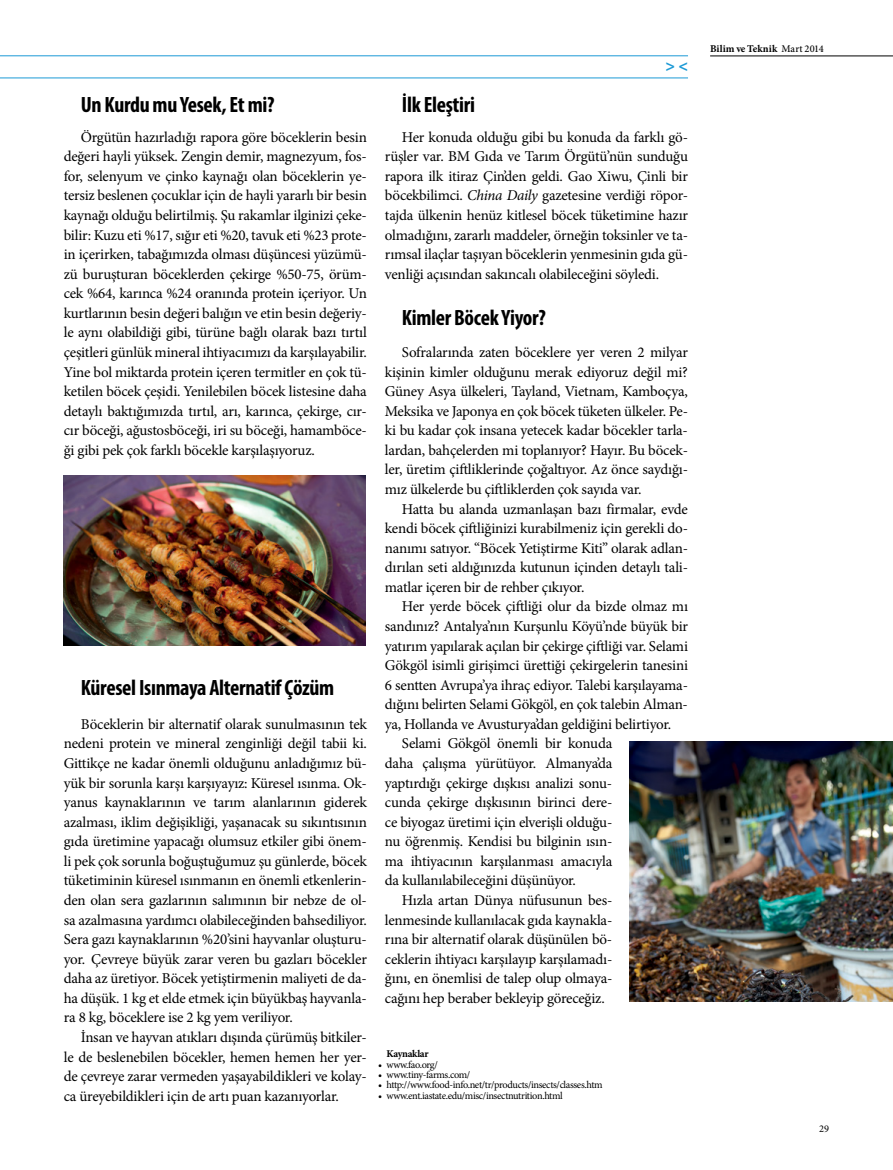
<style>
.page{position:relative;width:893px;height:1170px;background:#fff}
.page>*{position:absolute;margin:0;border:0;box-sizing:border-box;transform-origin:0 0}
.t1{font:700 condensed 22.2px "Myriad Pro";letter-spacing:-.015em;color:#000}
.t2{font:700 16.2px "Myriad Pro";color:#1c9ad6}
.t3{font:15px/19.5px "Minion Pro";letter-spacing:-.015em;color:#000;text-align:justify}
.t4{font:10.35px "Minion Pro";letter-spacing:-.035em;color:#000}
.t5{font:700 10.35px "Minion Pro";letter-spacing:.005em;color:#000}
.t6{font:700 10.35px "Minion Pro";letter-spacing:-.02em;color:#000}
.s1{font-style:italic}
.s2{font-weight:500}
</style>
<div class="page">
<hr style="left:710px;top:56px;width:183px;height:1px;background:#000">
<hr style="left:0;top:78px;width:688px;height:1px;background:#1c9ad6">
<hr style="left:0;top:56px;width:688px;height:1px;background:#1c9ad6">
<img style="left:64px;top:475px;width:301px;height:170px">
<img style="left:629px;top:741px;width:264px;height:260px">
<h1 class="t1" style="left:81px;top:90px;width:195px">Un Kurdu mu Yesek, Et mi?</h1>
<p class="t3" style="left:64px;top:127px;width:305px;text-indent:17px">Örgütün hazırladığı rapora göre böceklerin besin değeri hayli yüksek. Zengin demir, magnezyum, fos&shy;for, selenyum ve çinko kaynağı olan böceklerin ye&shy;tersiz beslenen çocuklar için de hayli yararlı bir besin kaynağı olduğu belirtilmiş. Şu rakamlar ilginizi çeke&shy;bilir: Kuzu eti %17, sığır eti %20, tavuk eti %23 prote&shy;in içerirken, tabağımızda olması düşüncesi yüzümü&shy;zü buruşturan böceklerden çekirge %50-75, örüm&shy;cek %64, karınca %24 oranında protein içeriyor. Un kurtlarının besin değeri balığın ve etin besin değeriy&shy;le aynı olabildiği gibi, türüne bağlı olarak bazı tırtıl çeşitleri günlük mineral ihtiyacımızı da karşılayabilir.<br>Yine bol miktarda protein içeren termitler en çok tü&shy;ketilen böcek çeşidi. Yenilebilen böcek listesine daha detaylı baktığımızda tırtıl, arı, karınca, çekirge, cır&shy;cır böceği, ağustosböceği, iri su böceği, hamamböce&shy;ği gibi pek çok farklı böcekle karşılaşıyoruz.</p>
<h1 class="t1" style="left:81px;top:673px;width:255px">Küresel Isınmaya Alternatif Çözüm</h1>
<p class="t3" style="left:64px;top:714px;width:305px;text-indent:17px">Böceklerin bir alternatif olarak sunulmasının tek nedeni protein ve mineral zenginliği değil tabii ki.<br>Gittikçe ne kadar önemli olduğunu anladığımız bü&shy;yük bir sorunla karşı karşıyayız: Küresel ısınma. Ok&shy;yanus kaynaklarının ve tarım alanlarının giderek azalması, iklim değişikliği, yaşanacak su sıkıntısının gıda üretimine yapacağı olumsuz etkiler gibi önem&shy;li pek çok sorunla boğuştuğumuz şu günlerde, böcek tüketiminin küresel ısınmanın en önemli etkenlerin&shy;den olan sera gazlarının salımının bir nebze de ol&shy;sa azalmasına yardımcı olabileceğinden bahsediliyor.<br>Sera gazı kaynaklarının %20’sini hayvanlar oluşturu&shy;yor. Çevreye büyük zarar veren bu gazları böcekler daha az üretiyor. Böcek yetiştirmenin maliyeti de da&shy;ha düşük. 1 kg et elde etmek için büyükbaş hayvanla&shy;ra 8 kg, böceklere ise 2 kg yem veriliyor.</p>
<p class="t3" style="left:64px;top:1027px;width:305px;text-indent:17px">İnsan ve hayvan atıkları dışında çürümüş bitkiler&shy;le de beslenebilen böcekler, hemen hemen her yer&shy;de çevreye zarar vermeden yaşayabildikleri ve kolay&shy;ca üreyebildikleri için de artı puan kazanıyorlar.</p>
<p class="t2" style="left:665px;top:55px;width:24px">&gt; &lt;</p>
<h1 class="t1" style="left:402px;top:90px;width:75px">İlk Eleştiri</h1>
<p class="t3" style="left:385px;top:127px;width:305px;text-indent:17px">Her konuda olduğu gibi bu konuda da farklı gö&shy;rüşler var. BM Gıda ve Tarım Örgütü’nün sunduğu rapora ilk itiraz Çin’den geldi. Gao Xiwu, Çinli bir böcekbilimci. <span class="s1">China Daily</span> gazetesine verdiği röpor&shy;tajda ülkenin henüz kitlesel böcek tüketimine hazır olmadığını, zararlı maddeler, örneğin toksinler ve ta&shy;rımsal ilaçlar taşıyan böceklerin yenmesinin gıda gü&shy;venliği açısından sakıncalı olabileceğini söyledi.</p>
<h1 class="t1" style="left:402px;top:303px;width:145px">Kimler Böcek Yiyor?</h1>
<p class="t3" style="left:385px;top:342px;width:305px;text-indent:17px">Sofralarında zaten böceklere yer veren 2 milyar kişinin kimler olduğunu merak ediyoruz değil mi?<br>Güney Asya ülkeleri, Tayland, Vietnam, Kamboçya, Meksika ve Japonya en çok böcek tüketen ülkeler. Pe&shy;ki bu kadar çok insana yetecek kadar böcekler tarla&shy;lardan, bahçelerden mi toplanıyor? Hayır. Bu böcek&shy;ler, üretim çiftliklerinde çoğaltıyor. Az önce saydığı&shy;mız ülkelerde bu çiftliklerden çok sayıda var.</p>
<p class="t3" style="left:385px;top:499px;width:305px;text-indent:17px">Hatta bu alanda uzmanlaşan bazı firmalar, evde kendi böcek çiftliğinizi kurabilmeniz için gerekli do&shy;nanımı satıyor. “Böcek Yetiştirme Kiti” olarak adlan&shy;dırılan seti aldığınızda kutunun içinden detaylı tali&shy;matlar içeren bir de rehber çıkıyor.</p>
<p class="t3" style="left:402px;top:597px;width:288px">Her yerde böcek çiftliği olur da bizde olmaz mı</p>
<p class="t3" style="left:385px;top:616px;width:305px">sandınız? Antalya’nın Kurşunlu Köyü’nde büyük bir</p>
<p class="t3" style="left:385px;top:636px;width:305px">yatırım yapılarak açılan bir çekirge çiftliği var. Selami</p>
<p class="t3" style="left:385px;top:655px;width:305px">Gökgöl isimli girişimci ürettiği çekirgelerin tanesini</p>
<p class="t3" style="left:385px;top:675px;width:305px">6 sentten Avrupa’ya ihraç ediyor. Talebi karşılayama-</p>
<p class="t3" style="left:385px;top:694px;width:305px">dığını belirten Selami Gökgöl, en çok talebin Alman-</p>
<p class="t3" style="left:385px;top:714px;width:288px">ya, Hollanda ve Avusturya’dan geldiğini belirtiyor.</p>
<p class="t3" style="left:402px;top:733px;width:212px">Selami Gökgöl önemli bir konuda</p>
<p class="t3" style="left:385px;top:753px;width:229px">daha çalışma yürütüyor. Almanya’da</p>
<p class="t3" style="left:385px;top:773px;width:229px">yaptırdığı çekirge dışkısı analizi sonu-</p>
<p class="t3" style="left:385px;top:792px;width:229px">cunda çekirge dışkısının birinci dere-</p>
<p class="t3" style="left:385px;top:812px;width:229px">ce biyogaz üretimi için elverişli olduğu-</p>
<p class="t3" style="left:385px;top:831px;width:229px">nu öğrenmiş. Kendisi bu bilginin ısın-</p>
<p class="t3" style="left:385px;top:851px;width:229px">ma ihtiyacının karşılanması amacıyla</p>
<p class="t3" style="left:385px;top:870px;width:193px">da kullanılabileceğini düşünüyor.</p>
<p class="t3" style="left:402px;top:890px;width:212px">Hızla artan Dünya nüfusunun bes-</p>
<p class="t3" style="left:385px;top:910px;width:229px">lenmesinde kullanılacak gıda kaynakla-</p>
<p class="t3" style="left:385px;top:929px;width:229px">rına bir alternatif olarak düşünülen bö-</p>
<p class="t3" style="left:385px;top:949px;width:229px">ceklerin ihtiyacı karşılayıp karşılamadı-</p>
<p class="t3" style="left:385px;top:968px;width:229px">ğını, en önemlisi de talep olup olmaya-</p>
<p class="t3" style="left:385px;top:988px;width:221px">cağını hep beraber bekleyip göreceğiz.</p>
<p class="t6" style="left:387px;top:1046px;width:44px">Kaynaklar</p>
<p class="t4" style="left:378px;top:1057px;width:61px">• www.fao.org/</p>
<p class="t4" style="left:378px;top:1067px;width:94px">• www.tiny-farms.com/</p>
<p class="t4" style="left:378px;top:1078px;width:226px">• http://www.food-info.net/tr/products/insects/classes.htm</p>
<p class="t4" style="left:378px;top:1088px;width:186px">• www.ent.iastate.edu/misc/insectnutrition.html</p>
<p class="t5" style="left:710px;top:41px;width:115px">Bilim ve Teknik <span class="s2">Mart 2014</span></p>
<p class="t4" style="left:819px;top:1121px;width:11px">29</p>
</div>
